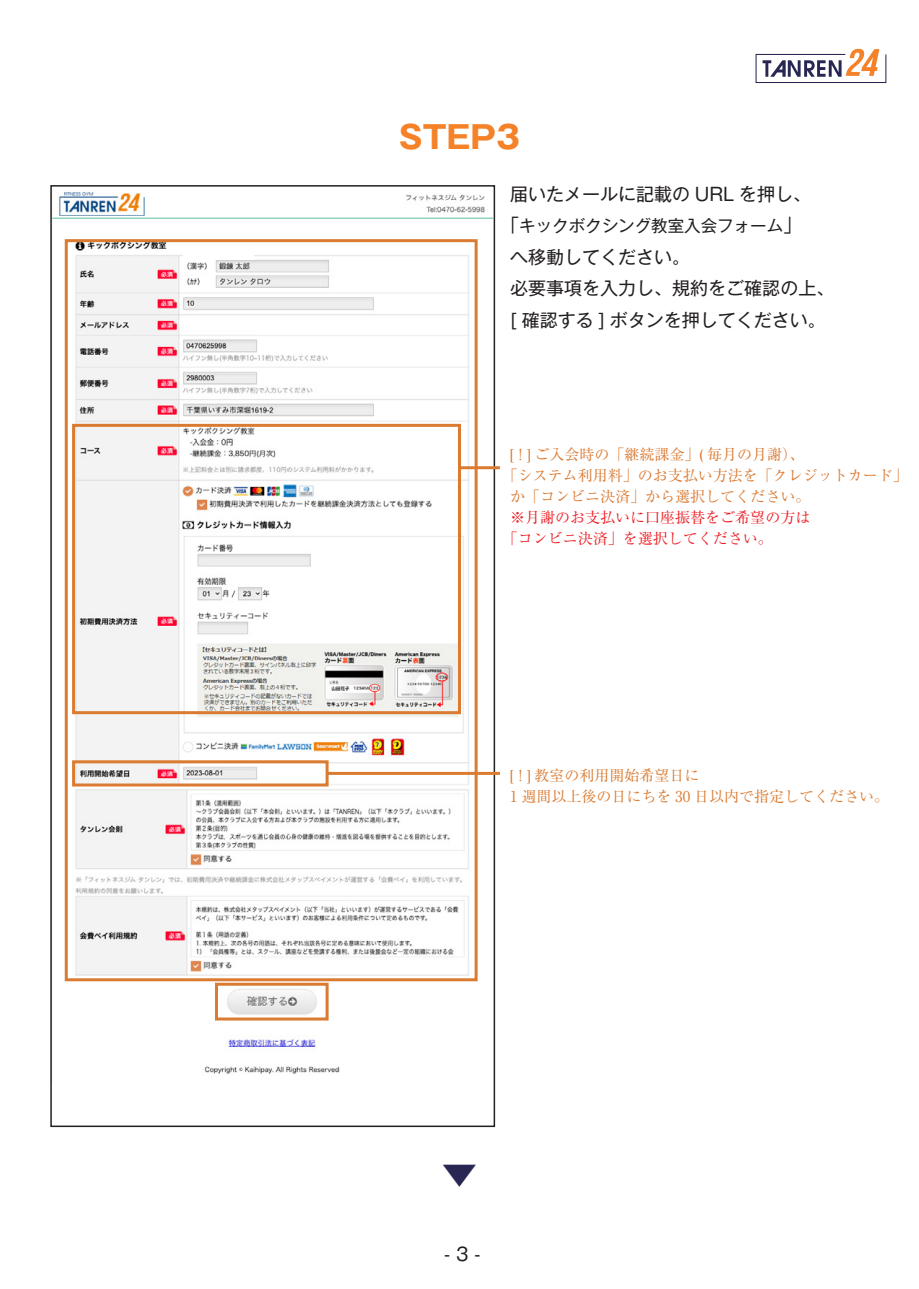
<style>
.page{position:relative;width:919px;height:1289px;background:#fff}
.page>*{position:absolute;margin:0;border:0;box-sizing:border-box;transform-origin:0 0}
.t1{font:700 36px "Gothic MB101 Pr 5";color:#282653}
.t2{font:700 31.5px "Gothic MB101 Pr 5";color:#f58229}
.t3{font:18px/31.5px "Gothic MB101 Pr 5";color:#231f20}
.t4{font:18px "Gothic MB101 Pro";color:#231f20}
.t5{font:16.5px "Gothic MB101 Pr 5";color:#231f20}
.t6{font:15px "Ryumin Pr 6";color:#da7a32}
.t7{font:15px/21px "Ryumin Pr 6";color:#da7b31}
.t8{font:15px/21px "Ryumin Pr 6";color:#ee1d23}
.s1{font-size:18px}
</style>
<div class="page">
<svg style="left:755px;top:49px;width:131px;height:34px"></svg>
<img style="left:53px;top:192px;width:439px;height:882px">
<div style="left:65px;top:239px;width:412px;height:742px;border:3px solid #da7b31"></div>
<div style="left:215px;top:982px;width:113px;height:38px;border:3px solid #da7b31"></div>
<div style="left:72px;top:760px;width:256px;height:26px;border:3px solid #da7b31"></div>
<hr style="left:327px;top:772px;width:173px;height:3px;background:#da7b31">
<div style="left:72px;top:424px;width:389px;height:290px;border:3px solid #da7b31"></div>
<hr style="left:459px;top:466px;width:41px;height:3px;background:#da7b31">
<div style="left:184px;top:246px;width:70px;height:14px;background:#fff"></div>
<div style="left:181px;top:319px;width:78px;height:10px;background:#fff"></div>
<h2 class="t2" style="left:399px;top:111px;width:123px">STEP3</h2>
<p class="t3" style="left:510px;top:177px;width:302px">届いたメールに記載の URL を押し、</p>
<p class="t5" style="left:501px;top:212px;width:301px"><span class="s1">「</span>キックボクシング教室入会フォーム<span class="s1">」</span></p>
<p class="t3" style="left:510px;top:240px;width:325px">へ移動してください。<br>必要事項を入力し、規約をご確認の上、[ 確認する ] ボタンを押してください。</p>
<p class="t6" style="left:510px;top:442px;width:296px">[ ! ] ご入会時の「継続課金」( 毎月の月謝）、</p>
<p class="t6" style="left:502px;top:463px;width:406px">「システム利用料」のお支払い方法を「クレジットカード」</p>
<p class="t6" style="left:510px;top:484px;width:301px">か「コンビニ決済」から選択してください。</p>
<p class="t8" style="left:502px;top:505px;width:309px;text-indent:8px">※月謝のお支払いに口座振替をご希望の方は「コンビニ決済」を選択してください。</p>
<p class="t7" style="left:510px;top:763px;width:380px">[ ! ] 教室の利用開始希望日に<br>1 週間以上後の日にちを 30 日以内で指定してください。</p>
<h1 class="t1" style="left:441px;top:1144px;width:37px">▼</h1>
<p class="t4" style="left:444px;top:1238px;width:38px">- 3 -</p>
</div>
